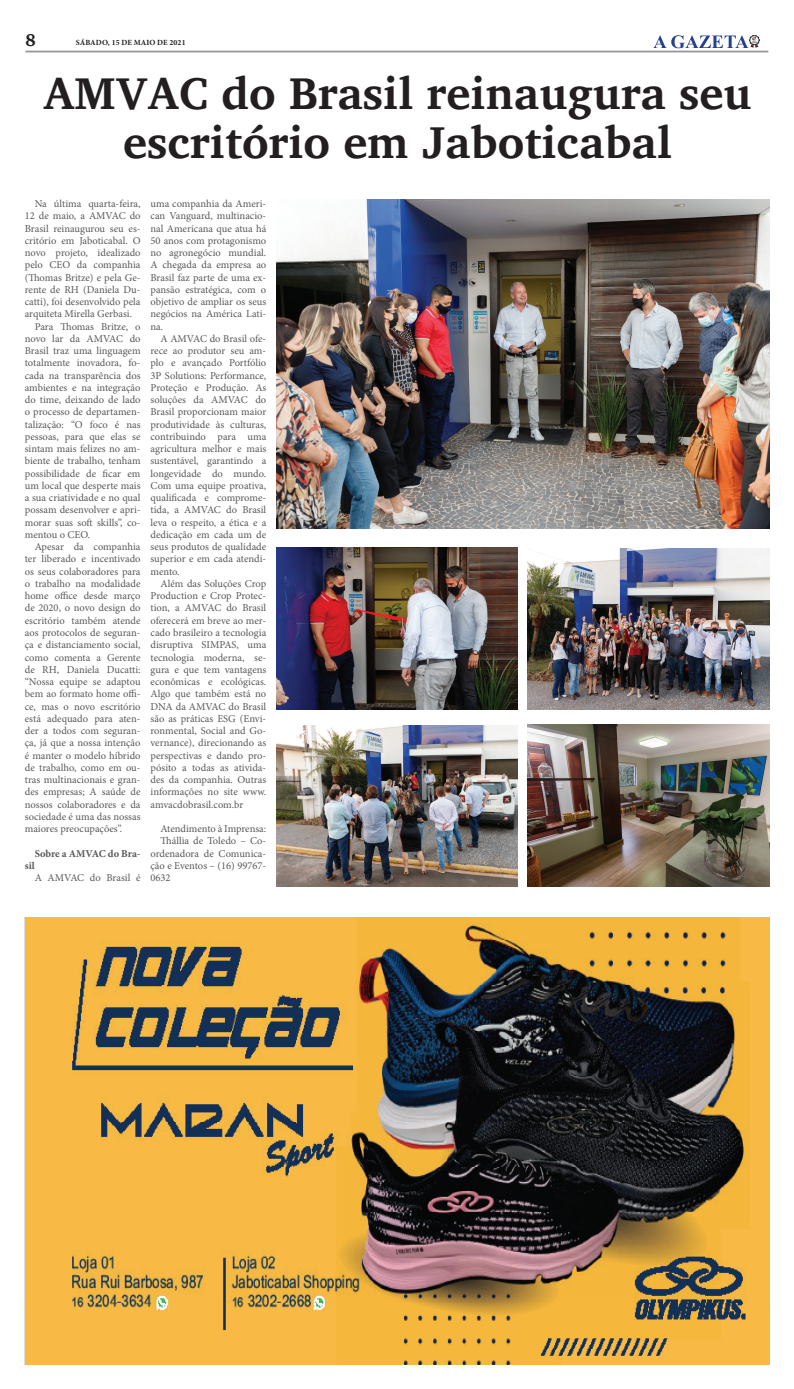
<style>
.page{position:relative;width:794px;height:1389px;background:#fff}
.page>*{position:absolute;margin:0;border:0;box-sizing:border-box;transform-origin:0 0}
.t1{font:700 45.5px/49px "Charis SIL";color:#231f20;text-align:center}
.t2{font:700 17.5px "Charis SIL";color:#231f20}
.t3{font:10.5px/12.2px "Minion Pro";color:#57585a;text-align:justify}
.t4{font:700 10.5px/12.2px "Minion Pro";letter-spacing:-.005em;color:#57585a}
.t5{font:700 7.88px "Minion Pro";letter-spacing:.01em;color:#231f20}
</style>
<div class="page">
<hr style="left:25px;top:51px;width:743px;height:1px;background:#939598">
<svg style="left:653px;top:35px;width:106px;height:13px"></svg>
<img style="left:528px;top:725px;width:242px;height:161px">
<img style="left:276px;top:199px;width:493px;height:329px">
<img style="left:276px;top:725px;width:242px;height:161px">
<img style="left:276px;top:548px;width:242px;height:161px">
<img style="left:528px;top:548px;width:241px;height:161px">
<img style="left:25px;top:917px;width:744px;height:447px">
<h2 class="t2" style="left:25px;top:29px;width:12px">8</h2>
<p class="t5" style="left:76px;top:36px;width:111px">SÁBADO, 15 DE MAIO DE 2021</p>
<h1 class="t1" style="left:43px;top:69px;width:710px">AMVAC do Brasil reinaugura seu escritório em Jaboticabal</h1>
<p class="t3" style="left:35px;top:198px;width:107px">Na última quarta-feira,</p>
<p class="t3" style="left:25px;top:210px;width:117px">12 de maio, a AMVAC do</p>
<p class="t3" style="left:25px;top:222px;width:117px">Brasil reinaugurou seu es-</p>
<p class="t3" style="left:25px;top:234px;width:117px">critório em Jaboticabal. O</p>
<p class="t3" style="left:25px;top:247px;width:117px">novo projeto, idealizado</p>
<p class="t3" style="left:25px;top:259px;width:117px">pelo CEO da companhia</p>
<p class="t3" style="left:25px;top:271px;width:117px">(Thomas Britze) e pela Ge-</p>
<p class="t3" style="left:25px;top:283px;width:117px">rente de RH (Daniela Du-</p>
<p class="t3" style="left:25px;top:296px;width:117px">catti), foi desenvolvido pela</p>
<p class="t3" style="left:25px;top:308px;width:109px">arquiteta Mirella Gerbasi.</p>
<p class="t3" style="left:35px;top:320px;width:107px">Para Thomas Britze, o</p>
<p class="t3" style="left:25px;top:332px;width:117px">novo lar da AMVAC do</p>
<p class="t3" style="left:25px;top:345px;width:117px">Brasil traz uma linguagem</p>
<p class="t3" style="left:25px;top:357px;width:117px">totalmente inovadora, fo-</p>
<p class="t3" style="left:25px;top:369px;width:117px">cada na transparência dos</p>
<p class="t3" style="left:25px;top:381px;width:117px">ambientes e na integração</p>
<p class="t3" style="left:25px;top:394px;width:117px">do time, deixando de lado</p>
<p class="t3" style="left:25px;top:406px;width:117px">o processo de departamen-</p>
<p class="t3" style="left:25px;top:418px;width:117px">talização: “O foco é nas</p>
<p class="t3" style="left:25px;top:431px;width:117px">pessoas, para que elas se</p>
<p class="t3" style="left:25px;top:443px;width:117px">sintam mais felizes no am-</p>
<p class="t3" style="left:25px;top:455px;width:117px">biente de trabalho, tenham</p>
<p class="t3" style="left:25px;top:467px;width:117px">possibilidade de ficar em</p>
<p class="t3" style="left:25px;top:480px;width:117px">um local que desperte mais</p>
<p class="t3" style="left:25px;top:492px;width:117px">a sua criatividade e no qual</p>
<p class="t3" style="left:25px;top:504px;width:117px">possam desenvolver e apri-</p>
<p class="t3" style="left:25px;top:516px;width:117px">morar suas soft skills”, co-</p>
<p class="t3" style="left:25px;top:529px;width:67px">mentou o CEO.</p>
<p class="t3" style="left:35px;top:541px;width:107px">Apesar da companhia</p>
<p class="t3" style="left:25px;top:553px;width:117px">ter liberado e incentivado</p>
<p class="t3" style="left:25px;top:565px;width:117px">os seus colaboradores para</p>
<p class="t3" style="left:25px;top:578px;width:117px">o trabalho na modalidade</p>
<p class="t3" style="left:25px;top:590px;width:117px">home office desde março</p>
<p class="t3" style="left:25px;top:602px;width:117px">de 2020, o novo design do</p>
<p class="t3" style="left:25px;top:614px;width:117px">escritório também atende</p>
<p class="t3" style="left:25px;top:627px;width:117px">aos protocolos de seguran-</p>
<p class="t3" style="left:25px;top:639px;width:117px">ça e distanciamento social,</p>
<p class="t3" style="left:25px;top:651px;width:117px">como comenta a Gerente</p>
<p class="t3" style="left:25px;top:663px;width:117px">de RH, Daniela Ducatti:</p>
<p class="t3" style="left:25px;top:676px;width:117px">“Nossa equipe se adaptou</p>
<p class="t3" style="left:25px;top:688px;width:117px">bem ao formato home offi-</p>
<p class="t3" style="left:25px;top:700px;width:117px">ce, mas o novo escritório</p>
<p class="t3" style="left:25px;top:712px;width:117px">está adequado para aten-</p>
<p class="t3" style="left:25px;top:725px;width:117px">der a todos com seguran-</p>
<p class="t3" style="left:25px;top:737px;width:117px">ça, já que a nossa intenção</p>
<p class="t3" style="left:25px;top:749px;width:117px">é manter o modelo híbrido</p>
<p class="t3" style="left:25px;top:761px;width:117px">de trabalho, como em ou-</p>
<p class="t3" style="left:25px;top:774px;width:117px">tras multinacionais e gran-</p>
<p class="t3" style="left:25px;top:786px;width:117px">des empresas; A saúde de</p>
<p class="t3" style="left:25px;top:798px;width:117px">nossos colaboradores e da</p>
<p class="t3" style="left:25px;top:810px;width:117px">sociedade é uma das nossas</p>
<p class="t3" style="left:25px;top:823px;width:99px">maiores preocupações”.</p>
<p class="t4" style="left:25px;top:847px;width:117px;text-indent:10px">Sobre a AMVAC do Bra&shy;sil</p>
<p class="t3" style="left:35px;top:872px;width:107px">A AMVAC do Brasil é</p>
<p class="t3" style="left:150px;top:198px;width:117px">uma companhia da Ameri&shy;can Vanguard, multinacio&shy;nal Americana que atua há 50 anos com protagonismo no agronegócio mundial.<br>A chegada da empresa ao Brasil faz parte de uma ex&shy;pansão estratégica, com o objetivo de ampliar os seus negócios na América Lati&shy;na.</p>
<p class="t3" style="left:150px;top:332px;width:117px;text-indent:10px">A AMVAC do Brasil ofe&shy;rece ao produtor seu am&shy;plo e avançado Portfólio 3P Solutions: Performance, Proteção e Produção. As soluções da AMVAC do Brasil proporcionam maior produtividade às culturas, contribuindo para uma agricultura melhor e mais sustentável, garantindo a longevidade do mundo.<br>Com uma equipe proativa, qualificada e comprome&shy;tida, a AMVAC do Brasil leva o respeito, a ética e a dedicação em cada um de seus produtos de qualidade superior e em cada atendi&shy;mento.</p>
<p class="t3" style="left:150px;top:578px;width:117px;text-indent:10px">Além das Soluções Crop Production e Crop Protec&shy;tion, a AMVAC do Brasil oferecerá em breve ao mer&shy;cado brasileiro a tecnologia disruptiva SIMPAS, uma tecnologia moderna, se&shy;gura e que tem vantagens econômicas e ecológicas.<br>Algo que também está no DNA da AMVAC do Brasil são as práticas ESG (Envi&shy;ronmental, Social and Go&shy;vernance), direcionando as perspectivas e dando pro&shy;pósito a todas as ativida&shy;des da companhia. Outras informações no site www. amvacdobrasil.com.br</p>
<p class="t3" style="left:160px;top:823px;width:107px">Atendimento à Imprensa:</p>
<p class="t3" style="left:160px;top:835px;width:107px">Thállia de Toledo – Co-</p>
<p class="t3" style="left:150px;top:847px;width:117px">ordenadora de Comunica-</p>
<p class="t3" style="left:150px;top:859px;width:117px">ção e Eventos – (16) 99767-</p>
<p class="t3" style="left:150px;top:872px;width:22px">0632</p>
</div>
